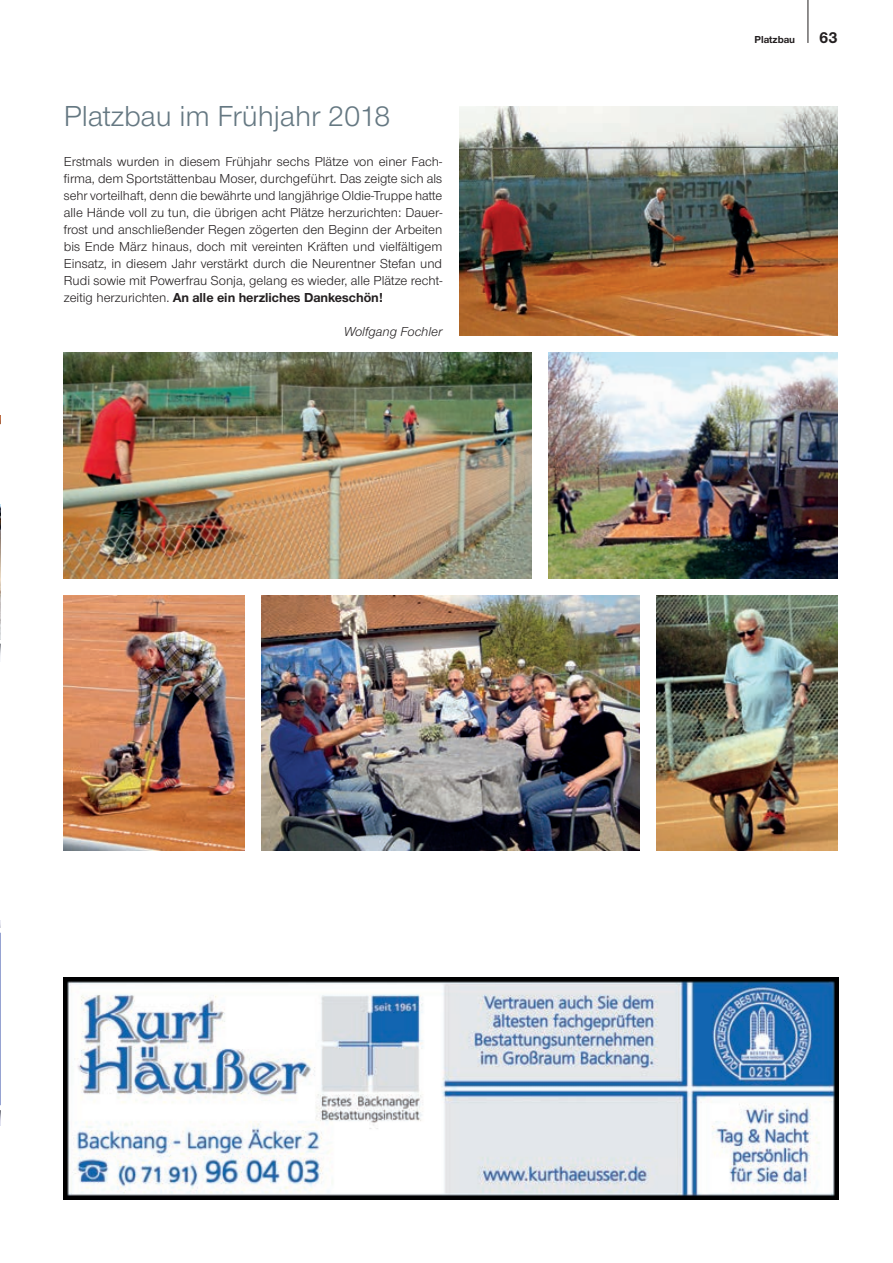
<style>
.page{position:relative;width:893px;height:1263px;background:#fff}
.page>*{position:absolute;margin:0;border:0;box-sizing:border-box;transform-origin:0 0}
.t1{font:30px "Nimbus Sans Novus T";color:#657882}
.t2{font:700 16.5px "Nimbus Sans Novus T";color:#231f20}
.t3{font:13.5px/17px "Nimbus Sans Novus T";color:#231f20;text-align:justify}
.t4{font:italic 13.5px "Nimbus Sans Novus T";color:#231f20}
.t5{font:700 10.5px "Nimbus Sans Novus T";color:#231f20}
.s1{font-weight:700}
</style>
<div class="page">
<img style="left:64px;top:595px;width:180px;height:255px">
<hr style="left:0;top:1143px;width:1px;height:120px;background:#ee1d23">
<svg style="left:0;top:415px;width:1px;height:752px"></svg>
<img style="left:0;top:505px;width:1px;height:135px">
<hr style="left:808px;top:0;width:1px;height:43px;background:#231f20">
<img style="left:261px;top:595px;width:379px;height:255px">
<img style="left:459px;top:106px;width:379px;height:230px">
<img style="left:64px;top:353px;width:467px;height:225px">
<img style="left:549px;top:353px;width:289px;height:225px">
<img style="left:657px;top:595px;width:181px;height:255px">
<img style="left:64px;top:977px;width:774px;height:223px">
<h1 class="t1" style="left:64px;top:99px;width:328px">Platzbau im Frühjahr 2018</h1>
<p class="t3" style="left:64px;top:153px;width:380px">Erstmals wurden in diesem Frühjahr sechs Plätze von einer Fach - firma, dem Sportstättenbau Moser, durchgeführt. Das zeigte sich als sehr vorteilhaft, denn die bewährte und langjährige Oldie-Truppe hatte alle Hände voll zu tun, die übrigen acht Plätze herzurichten: Dauer&shy;frost und anschließender Regen zögerten den Beginn der Arbeiten bis Ende März hinaus, doch mit vereinten Kräften und vielfältigem Einsatz, in diesem Jahr verstärkt durch die Neurentner Stefan und Rudi sowie mit Powerfrau Sonja, gelang es wieder, alle Plätze recht&shy;zeitig herzurichten. <span class="s1">An alle ein herzliches Dankeschön!</span></p>
<p class="t4" style="left:344px;top:323px;width:100px">Wolfgang Fochler</p>
<p class="t5" style="left:755px;top:33px;width:42px">Platzbau</p>
<p class="t2" style="left:819px;top:28px;width:20px">63</p>
</div>
